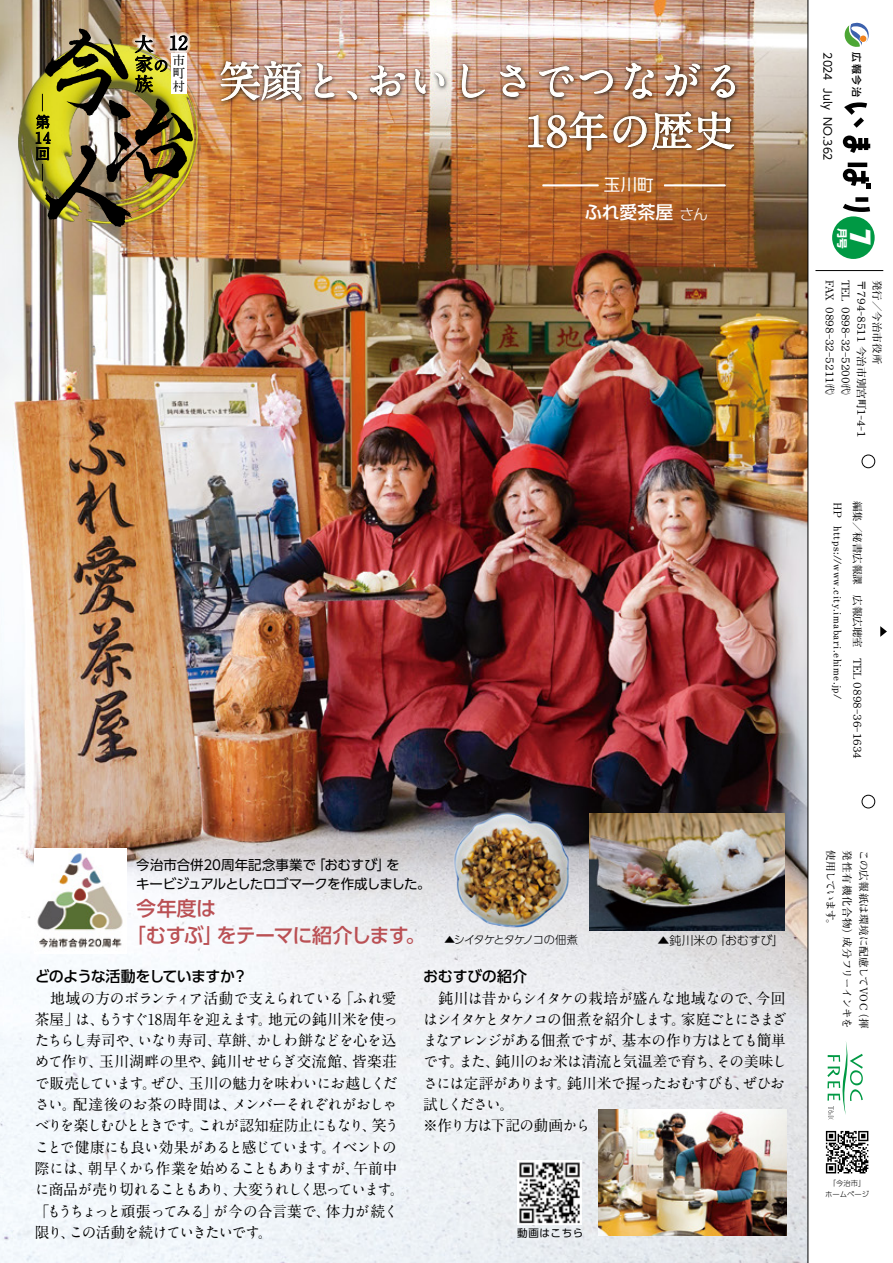
<style>
.page{position:relative;width:893px;height:1263px;background:#fff}
.page>*{position:absolute;margin:0;border:0;box-sizing:border-box;transform-origin:0 0}
.t1{font:700 42px/49.8px "A1 Mincho Std";color:#fff;text-align:right}
.t2{font:800 26.25px "Harucraft Std";color:#fff}
.t3{font:500 20.1px/27px "UD Shin Go Pro";letter-spacing:-.035em;color:#ba5054}
.t4{font:700 18.9px/20px "A1 Mincho Std";color:#000;text-align:justify}
.t5{font:500 18px "UD Shin Go Pro";color:#fff}
.t6{font:16.5px "UD Shin Go Pro";color:#fff}
.t7{font:700 15.45px "A1 Mincho Std";color:#000}
.t8{font:700 15px/21.3px "A1 Mincho Std";letter-spacing:-.06em;color:#000}
.t9{font:13.5px/19.5px "UD Shin Go Pro";letter-spacing:-.025em;color:#000}
.t10{font:700 12.75px/12.8px "A1 Mincho Std";color:#000;text-align:justify}
.t11{font:300 12px "UD Shin Go Pro";letter-spacing:-.005em;color:#000}
.t12{font:300 11.25px "UD Shin Go Pro";letter-spacing:-.075em;color:#000}
.t13{font:10.95px "UD Shin Go Pro";letter-spacing:.005em;color:#000}
.t14{font:700 10.65px/15.8px "Futo Min A101 Pr 6 N";letter-spacing:-.38em;color:#000}
.t15{font:700 10.65px "UD Shin Go Pro";color:#fff}
.t16{font:700 10.5px/19.5px "Futo Min A101 Pr 6 N";letter-spacing:.04em;color:#000}
.t17{font:700 10.5px "Futo Min A101 Pr 6 N";letter-spacing:.015em;color:#000}
.t18{font:700 10.5px "Futo Min A101 Pr 6 N";letter-spacing:-.06em;color:#000}
.t19{font:10.5px "UD Shin Go Pro";letter-spacing:.055em;color:#000}
.t20{font:500 10.05px "UD Shin Go Pro";color:#000}
.t21{font:300 7.35px/10.9px "UD Shin Go Pro";color:#000;text-align:center}
.s1{font-weight:300;font-size:15px}
.s2{font-size:10.5px}
.s3{font-size:10.65px}
.s4{font-family:"UD Shin Go Pro";font-weight:500}
</style>
<div class="page">
<img style="left:0;top:0;width:808px;height:1263px">
<img style="left:212px;top:53px;width:539px;height:58px">
<img style="left:220px;top:61px;width:82px;height:40px">
<svg style="left:315px;top:63px;width:20px;height:35px"></svg>
<svg style="left:347px;top:91px;width:10px;height:9px"></svg>
<svg style="left:370px;top:65px;width:35px;height:31px"></svg>
<svg style="left:415px;top:69px;width:30px;height:25px"></svg>
<svg style="left:462px;top:64px;width:23px;height:34px"></svg>
<svg style="left:500px;top:65px;width:26px;height:32px"></svg>
<svg style="left:539px;top:66px;width:74px;height:31px;background:#c19a79"></svg>
<svg style="left:624px;top:63px;width:30px;height:36px"></svg>
<svg style="left:665px;top:63px;width:35px;height:34px"></svg>
<svg style="left:710px;top:65px;width:25px;height:33px"></svg>
<img style="left:518px;top:103px;width:224px;height:58px">
<img style="left:528px;top:111px;width:206px;height:40px">
<img style="left:22px;top:956px;width:778px;height:304px">
<img style="left:598px;top:1110px;width:188px;height:125px">
<img style="left:626px;top:813px;width:159px;height:117px">
<img style="left:386px;top:803px;width:240px;height:136px">
<img style="left:18px;top:43px;width:183px;height:181px">
<img style="left:36px;top:29px;width:157px;height:198px">
<hr style="left:543px;top:185px;width:55px;height:1px;background:#fff">
<hr style="left:664px;top:185px;width:61px;height:1px;background:#fff">
<img style="left:35px;top:849px;width:92px;height:105px">
<svg style="left:844px;top:102px;width:23px;height:26px"></svg>
<svg style="left:843px;top:136px;width:27px;height:17px"></svg>
<svg style="left:843px;top:197px;width:27px;height:15px"></svg>
<svg style="left:843px;top:163px;width:28px;height:26px"></svg>
<div style="left:832px;top:216px;width:43px;height:43px;background:#094;border-radius:50%"></div>
<div style="left:862px;top:795px;width:13px;height:13px;border:1px solid #000;border-radius:50%"></div>
<div style="left:862px;top:455px;width:13px;height:13px;border:1px solid #000;border-radius:50%"></div>
<svg style="left:880px;top:626px;width:7px;height:11px"></svg>
<hr style="left:815px;top:270px;width:68px;height:1px;background:#000">
<svg style="left:826px;top:1131px;width:42px;height:42px"></svg>
<svg style="left:844px;top:22px;width:25px;height:25px"></svg>
<svg style="left:827px;top:1041px;width:36px;height:78px"></svg>
<hr style="left:808px;top:0;width:1px;height:1263px;background:#000">
<img style="left:518px;top:1161px;width:63px;height:63px">
<p class="t8" style="left:35px;top:112px;width:17px;line-height:15.9px">第<br>14</p>
<p class="t4" style="left:135px;top:31px;width:20px">大家族</p>
<p class="t4" style="left:169px;top:30px;width:20px">12</p>
<p class="t10" style="left:173px;top:52px;width:14px">市町村</p>
<p class="t7" style="left:153px;top:53px;width:17px">の</p>
<p class="t1" style="left:219px;top:51px;width:526px">笑顔と、おいしさでつながる<br>18年の歴史</p>
<p class="t6" style="left:604px;top:172px;width:51px">玉川町</p>
<p class="t5" style="left:584px;top:198px;width:125px">ふれ愛茶屋<span class="s1">さん</span></p>
<p class="t13" style="left:836px;top:52px;width:110px;rotate:90deg">2024 July NO.362</p>
<p class="t20" style="left:865px;top:52px;width:47px;rotate:90deg">広報今治</p>
<p class="t15" style="left:851px;top:228px;width:22px;rotate:90deg">月号</p>
<p class="t2" style="left:880px;top:224px;width:28px;rotate:90deg">７</p>
<p class="t14" style="left:870px;top:280px;width:161px;text-indent:9px;rotate:90deg">７９４－８５１１ 今治市別宮町１－４－１<br><span class="s2">TEL</span> ０８９８-３２-５２００㈹<br>FAX ０８９８-３２-５２１１㈹</p>
<p class="t14" style="left:870px;top:280px;width:12px;rotate:90deg">〒</p>
<p class="t17" style="left:885px;top:280px;width:85px;rotate:90deg">発行／今治市役所</p>
<p class="t16" style="left:867px;top:501px;width:262px;rotate:90deg">編集／秘書広報課　広報広聴室　<span class="s3">TEL０８９８-３６-１６３４<br></span>ＨＰ https://www.city.imabari.ehime.jp/</p>
<p class="t9" style="left:136px;top:854px;width:296px">今治市合併20周年記念事業で「おむすび」を<br>キービジュアルとしたロゴマークを作成しました。</p>
<p class="t3" style="left:126px;top:894px;width:302px;text-indent:11px">今年度は<br>「むすぶ」をテーマに紹介します。</p>
<p class="t12" style="left:444px;top:930px;width:135px">▲シイタケとタケノコの佃煮</p>
<p class="t11" style="left:657px;top:930px;width:128px">▲鈍川米の「おむすび」</p>
<p class="t8" style="left:35px;top:964px;width:371px"><span class="s4">どのような活動をしていますか？<br></span>　地域の方のボランティア活動で支えられている「ふれ愛茶屋」は、もうすぐ18周年を迎えます。地元の鈍川米を使ったちらし寿司や、いなり寿司、草餅、かしわ餅などを心を込めて作り、玉川湖畔の里や、鈍川せせらぎ交流館、皆楽荘で販売しています。ぜひ、玉川の魅力を味わいにお越しください。配達後のお茶の時間は、メンバーそれぞれがおしゃべりを楽しむひとときです。これが認知症防止にもなり、笑うことで健康にも良い効果があると感じています。イベントの際には、朝早くから作業を始めることもありますが、午前中に商品が売り切れることもあり、大変うれしく思っています。「もうちょっと頑張ってみる」が今の合言葉で、体力が続く限り、この活動を続けていきたいです。</p>
<p class="t8" style="left:423px;top:964px;width:365px"><span class="s4">おむすびの紹介<br></span>　鈍川は昔からシイタケの栽培が盛んな地域なので、今回はシイタケとタケノコの佃煮を紹介します。家庭ごとにさまざまなアレンジがある佃煮ですが、基本の作り方はとても簡単です。また、鈍川のお米は清流と気温差で育ち、その美味しさには定評があります。鈍川米で握ったおむすびも、ぜひお試しください。<br>※作り方は下記の動画から</p>
<p class="t19" style="left:517px;top:1224px;width:67px">動画はこちら</p>
<p class="t18" style="left:839px;top:850px;width:81px;rotate:90deg">使用しています。</p>
<p class="t17" style="left:855px;top:850px;width:180px;rotate:90deg">発性有機化合物）成分フリーインキを</p>
<p class="t17" style="left:872px;top:850px;width:180px;rotate:90deg">この広報紙は環境に配慮してVOC（揮</p>
<p class="t21" style="left:825px;top:1178px;width:46px">「今治市」ホームページ</p>
</div>
